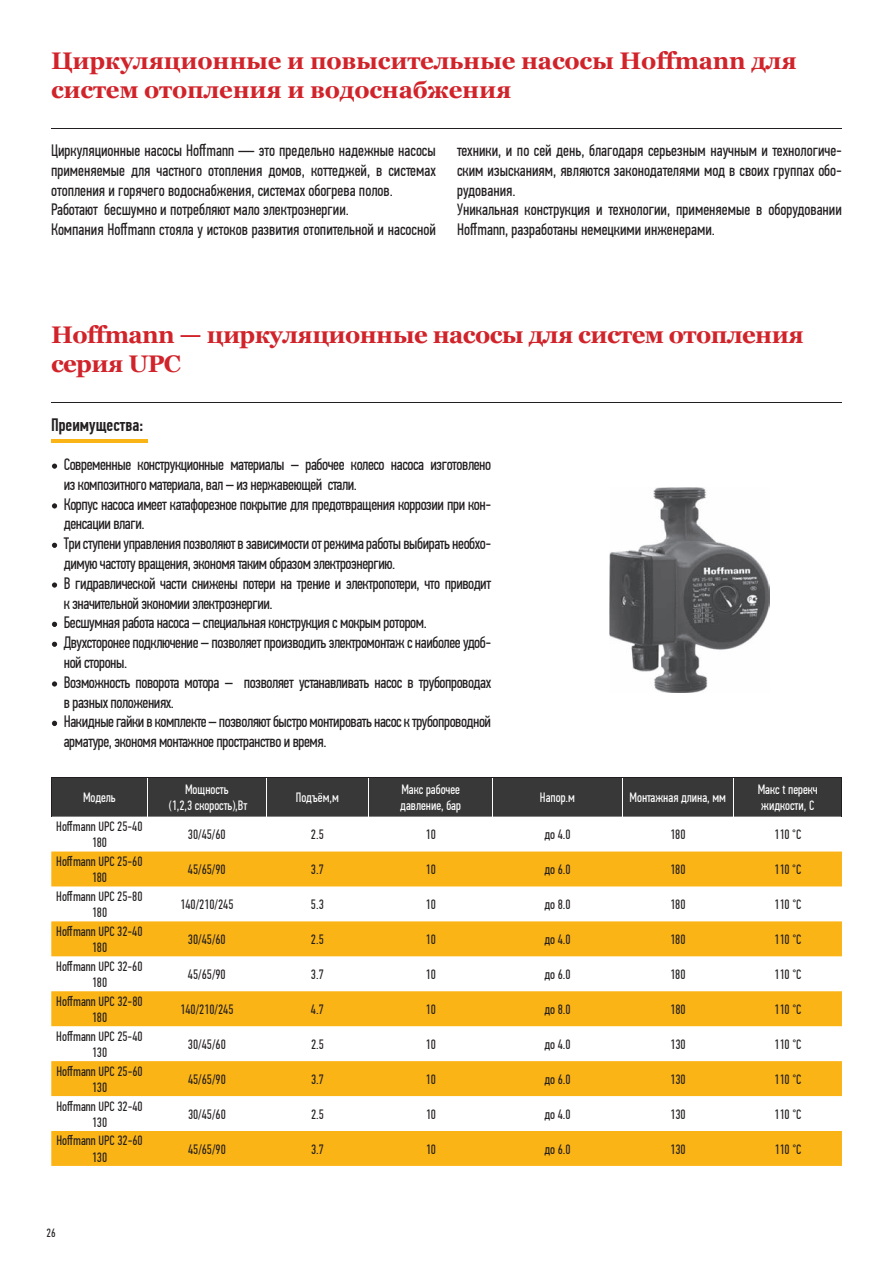
<style>
.page{position:relative;width:893px;height:1263px;background:#fff}
.page>*{position:absolute;margin:0;border:0;box-sizing:border-box;transform-origin:0 0}
.t1{font:700 24px/28.8px "Georgia";letter-spacing:-.01em;color:#d1232a}
.t2{font:500 18px "PF Din Text Comp Pro";color:#231f20}
.t3{font:16.5px/19.8px "PF Din Text Comp Pro";letter-spacing:-.025em;color:#231f20}
.t4{font:16.5px/19.8px "PF Din Text Comp Pro";color:#231f20}
.t5{font:13.5px/16.2px "PF Din Text Comp Pro";color:#231f20;text-align:center}
.t6{font:13.5px/16.2px "PF Din Text Comp Pro";color:#fff}
.t7{font:12px "PF Din Text Comp Pro";color:#231f20}
.s1{font-family:"Minion Pro";font-size:18px}
</style>
<div class="page">
<img style="left:610px;top:487px;width:160px;height:205px">
<div style="left:52px;top:778px;width:790px;height:39px;background:#383839"></div>
<svg style="left:51px;top:851px;width:791px;height:315px;fill:#fbb416"></svg>
<hr style="left:51px;top:778px;width:1px;height:39px;background:#231f20">
<hr style="left:842px;top:778px;width:1px;height:39px;background:#231f20">
<hr style="left:147px;top:778px;width:1px;height:39px;background:#fff">
<hr style="left:266px;top:778px;width:1px;height:39px;background:#fff">
<hr style="left:368px;top:778px;width:1px;height:39px;background:#fff">
<hr style="left:492px;top:778px;width:1px;height:39px;background:#fff">
<hr style="left:622px;top:778px;width:1px;height:39px;background:#fff">
<hr style="left:733px;top:778px;width:1px;height:39px;background:#fff">
<hr style="left:51px;top:777px;width:96px;height:1px;background:#231f20">
<hr style="left:147px;top:777px;width:119px;height:1px;background:#231f20">
<hr style="left:266px;top:777px;width:103px;height:1px;background:#231f20">
<hr style="left:369px;top:777px;width:124px;height:1px;background:#231f20">
<hr style="left:493px;top:777px;width:129px;height:1px;background:#231f20">
<hr style="left:622px;top:777px;width:111px;height:1px;background:#231f20">
<hr style="left:733px;top:777px;width:109px;height:1px;background:#231f20">
<hr style="left:51px;top:128px;width:791px;height:1px;background:#231f20">
<hr style="left:51px;top:402px;width:791px;height:1px;background:#231f20">
<hr style="left:51px;top:439px;width:96px;height:3px;background:#fbb416">
<svg style="left:52px;top:464px;width:5px;height:5px"></svg>
<svg style="left:52px;top:503px;width:5px;height:5px"></svg>
<svg style="left:52px;top:543px;width:5px;height:5px"></svg>
<svg style="left:52px;top:583px;width:5px;height:4px"></svg>
<svg style="left:52px;top:622px;width:5px;height:5px"></svg>
<svg style="left:52px;top:642px;width:5px;height:5px"></svg>
<svg style="left:52px;top:681px;width:5px;height:5px"></svg>
<svg style="left:52px;top:721px;width:5px;height:5px"></svg>
<h1 class="t1" style="left:51px;top:46px;width:747px">Циркуляционные и повысительные насосы Hoffmann для систем отопления и водоснабжения</h1>
<p class="t4" style="left:51px;top:141px;width:386px">Циркуляционные насосы Hoffmann — это предельно надежные насосы применяемые для частного отопления домов, коттеджей, в системах отопления и горячего водоснабжения, системах обогрева полов.<br>Работают бесшумно и потребляют мало электроэнергии.<br>Компания Hoffmann стояла у истоков развития отопительной и насосной</p>
<p class="t4" style="left:457px;top:141px;width:386px">техники, и по сей день, благодаря серьезным научным и технологиче&shy;ским изысканиям, являются законодателями мод в своих группах обо&shy;рудования.<br>Уникальная конструкция и технологии, применяемые в оборудовании Hoffmann, разработаны немецкими инженерами.</p>
<h1 class="t1" style="left:51px;top:320px;width:754px">Hoffmann — циркуляционные насосы для систем отопления серия UPC</h1>
<p class="t2" style="left:51px;top:414px;width:94px">Преимущества:</p>
<p class="t3" style="left:64px;top:455px;width:429px;text-indent:-13px"><span class="s1">•</span> Современные конструкционные материалы – рабочее колесо насоса изготовлено из композитного материала, вал – из нержавеющей стали.</p>
<p class="t3" style="left:64px;top:494px;width:429px;text-indent:-13px"><span class="s1">•</span> Корпус насоса имеет катафорезное покрытие для предотвращения коррозии при кон&shy;денсации влаги.</p>
<p class="t3" style="left:64px;top:534px;width:429px;text-indent:-13px"><span class="s1">•</span> Три ступени управления позволяют в зависимости от режима работы выбирать необхо&shy;димую частоту вращения, экономя таким образом электроэнергию.</p>
<p class="t3" style="left:64px;top:573px;width:429px;text-indent:-13px"><span class="s1">•</span> В гидравлической части снижены потери на трение и электропотери, что приводит к значительной экономии электроэнергии.</p>
<p class="t3" style="left:51px;top:613px;width:377px"><span class="s1">•</span> Бесшумная работа насоса – специальная конструкция с мокрым ротором.</p>
<p class="t3" style="left:64px;top:633px;width:429px;text-indent:-13px"><span class="s1">•</span> Двухсторонее подключение – позволяет производить электромонтаж с наиболее удоб&shy;ной стороны.</p>
<p class="t3" style="left:64px;top:672px;width:429px;text-indent:-13px"><span class="s1">•</span> Возможность поворота мотора – позволяет устанавливать насос в трубопроводах в разных положениях.</p>
<p class="t3" style="left:64px;top:712px;width:429px;text-indent:-13px"><span class="s1">•</span> Накидные гайки в комплекте – позволяют быстро монтировать насос к трубопроводной арматуре, экономя монтажное пространство и время.</p>
<p class="t6" style="left:83px;top:789px;width:34px">Модель</p>
<p class="t6" style="left:169px;top:781px;width:80px;text-align:center">Мощность<br>(1,2,3 скорость),Вт</p>
<p class="t6" style="left:296px;top:789px;width:45px">Подъём,м</p>
<p class="t6" style="left:400px;top:781px;width:62px">Макс рабочее давление, бар</p>
<p class="t6" style="left:540px;top:789px;width:37px">Напор.м</p>
<p class="t6" style="left:630px;top:789px;width:98px">Монтажная длина, мм</p>
<p class="t6" style="left:758px;top:781px;width:62px">Макс t перекч жидкости, С</p>
<p class="t5" style="left:56px;top:818px;width:88px">Hoffmann UPC 25-40<br>180</p>
<p class="t5" style="left:188px;top:826px;width:39px">30/45/60</p>
<p class="t5" style="left:311px;top:826px;width:14px">2.5</p>
<p class="t5" style="left:426px;top:826px;width:12px">10</p>
<p class="t5" style="left:544px;top:826px;width:28px">до 4.0</p>
<p class="t5" style="left:670px;top:826px;width:17px">180</p>
<p class="t5" style="left:774px;top:826px;width:29px">110 °С</p>
<p class="t5" style="left:56px;top:853px;width:88px">Hoffmann UPC 25-60<br>180</p>
<p class="t5" style="left:188px;top:861px;width:39px">45/65/90</p>
<p class="t5" style="left:311px;top:861px;width:14px">3.7</p>
<p class="t5" style="left:426px;top:861px;width:12px">10</p>
<p class="t5" style="left:544px;top:861px;width:28px">до 6.0</p>
<p class="t5" style="left:670px;top:861px;width:17px">180</p>
<p class="t5" style="left:774px;top:861px;width:29px">110 °С</p>
<p class="t5" style="left:56px;top:888px;width:88px">Hoffmann UPC 25-80<br>180</p>
<p class="t5" style="left:180px;top:896px;width:55px">140/210/245</p>
<p class="t5" style="left:311px;top:896px;width:14px">5.3</p>
<p class="t5" style="left:426px;top:896px;width:12px">10</p>
<p class="t5" style="left:544px;top:896px;width:28px">до 8.0</p>
<p class="t5" style="left:670px;top:896px;width:17px">180</p>
<p class="t5" style="left:774px;top:896px;width:29px">110 °С</p>
<p class="t5" style="left:56px;top:923px;width:88px">Hoffmann UPC 32-40<br>180</p>
<p class="t5" style="left:188px;top:931px;width:39px">30/45/60</p>
<p class="t5" style="left:311px;top:931px;width:14px">2.5</p>
<p class="t5" style="left:426px;top:931px;width:12px">10</p>
<p class="t5" style="left:544px;top:931px;width:28px">до 4.0</p>
<p class="t5" style="left:670px;top:931px;width:17px">180</p>
<p class="t5" style="left:774px;top:931px;width:29px">110 °С</p>
<p class="t5" style="left:56px;top:958px;width:88px">Hoffmann UPC 32-60<br>180</p>
<p class="t5" style="left:188px;top:966px;width:39px">45/65/90</p>
<p class="t5" style="left:311px;top:966px;width:14px">3.7</p>
<p class="t5" style="left:426px;top:966px;width:12px">10</p>
<p class="t5" style="left:544px;top:966px;width:28px">до 6.0</p>
<p class="t5" style="left:670px;top:966px;width:17px">180</p>
<p class="t5" style="left:774px;top:966px;width:29px">110 °С</p>
<p class="t5" style="left:56px;top:993px;width:88px">Hoffmann UPC 32-80<br>180</p>
<p class="t5" style="left:180px;top:1001px;width:55px">140/210/245</p>
<p class="t5" style="left:311px;top:1001px;width:14px">4.7</p>
<p class="t5" style="left:426px;top:1001px;width:12px">10</p>
<p class="t5" style="left:544px;top:1001px;width:28px">до 8.0</p>
<p class="t5" style="left:670px;top:1001px;width:17px">180</p>
<p class="t5" style="left:774px;top:1001px;width:29px">110 °С</p>
<p class="t5" style="left:56px;top:1028px;width:88px">Hoffmann UPC 25-40<br>130</p>
<p class="t5" style="left:188px;top:1036px;width:39px">30/45/60</p>
<p class="t5" style="left:311px;top:1036px;width:14px">2.5</p>
<p class="t5" style="left:426px;top:1036px;width:12px">10</p>
<p class="t5" style="left:544px;top:1036px;width:28px">до 4.0</p>
<p class="t5" style="left:670px;top:1036px;width:17px">130</p>
<p class="t5" style="left:774px;top:1036px;width:29px">110 °С</p>
<p class="t5" style="left:56px;top:1063px;width:88px">Hoffmann UPC 25-60<br>130</p>
<p class="t5" style="left:188px;top:1071px;width:39px">45/65/90</p>
<p class="t5" style="left:311px;top:1071px;width:14px">3.7</p>
<p class="t5" style="left:426px;top:1071px;width:12px">10</p>
<p class="t5" style="left:544px;top:1071px;width:28px">до 6.0</p>
<p class="t5" style="left:670px;top:1071px;width:17px">130</p>
<p class="t5" style="left:774px;top:1071px;width:29px">110 °С</p>
<p class="t5" style="left:56px;top:1098px;width:88px">Hoffmann UPC 32-40<br>130</p>
<p class="t5" style="left:188px;top:1106px;width:39px">30/45/60</p>
<p class="t5" style="left:311px;top:1106px;width:14px">2.5</p>
<p class="t5" style="left:426px;top:1106px;width:12px">10</p>
<p class="t5" style="left:544px;top:1106px;width:28px">до 4.0</p>
<p class="t5" style="left:670px;top:1106px;width:17px">130</p>
<p class="t5" style="left:774px;top:1106px;width:29px">110 °С</p>
<p class="t5" style="left:56px;top:1133px;width:88px">Hoffmann UPC 32-60<br>130</p>
<p class="t5" style="left:188px;top:1141px;width:39px">45/65/90</p>
<p class="t5" style="left:311px;top:1141px;width:14px">3.7</p>
<p class="t5" style="left:426px;top:1141px;width:12px">10</p>
<p class="t5" style="left:544px;top:1141px;width:28px">до 6.0</p>
<p class="t5" style="left:670px;top:1141px;width:17px">130</p>
<p class="t5" style="left:774px;top:1141px;width:29px">110 °С</p>
<p class="t7" style="left:46px;top:1225px;width:11px">26</p>
</div>
